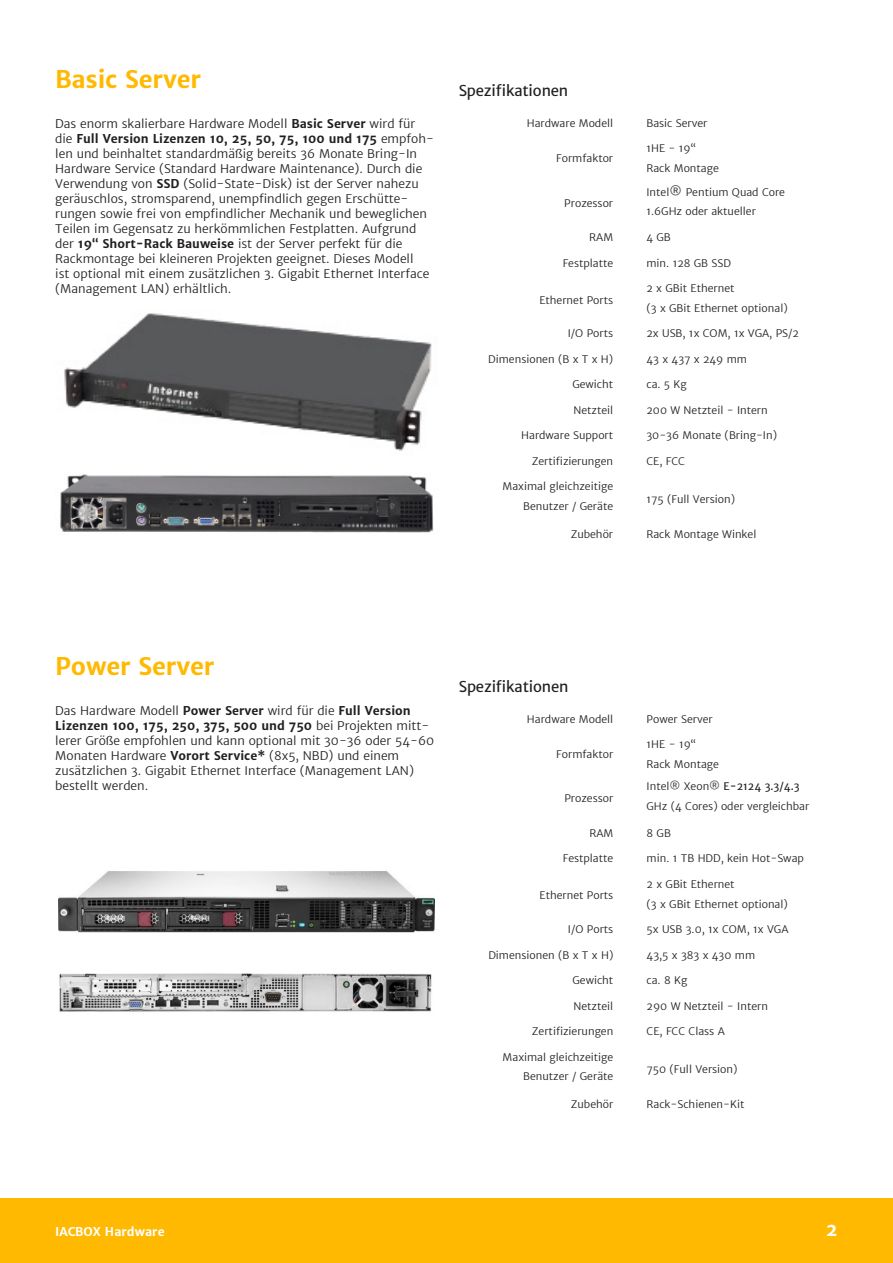
<style>
.page{position:relative;width:893px;height:1263px;background:#fff}
.page>*{position:absolute;margin:0;border:0;box-sizing:border-box;transform-origin:0 0}
.Einleitung_weiss{font:700 24px "Merriweather Sans";letter-spacing:-.01em;color:#ffb900}
.Text{font:700 18px "Merriweather Sans";color:#fff}
.Einleitung_weiss-2{font:15px "Merriweather Sans";letter-spacing:-.01em;color:#231f20}
.Bildbeschreibung{font:300 12px/15px "Merriweather Sans";color:#231f20}
.Text-2{font:700 12px "Merriweather Sans";color:#fff}
.Bildbeschreibung-2{font:300 10.5px "Merriweather Sans";color:#231f20}
.Bildbeschreibung-3{font:10.5px "Merriweather Sans";color:#231f20}
.s1{font-weight:700}
.s2{font-weight:400;font-size:12px;color:#4a4e4d}
.s3{font-weight:300}
.s4{color:#4a4e4d}
</style>
<div class="page">
<div style="left:0;top:1198px;width:893px;height:65px;background:#ffb900"></div>
<img style="left:60px;top:474px;width:374px;height:59px">
<img style="left:64px;top:313px;width:368px;height:138px">
<img style="left:59px;top:973px;width:373px;height:39px">
<img style="left:58px;top:871px;width:376px;height:62px">
<p class="Einleitung_weiss" style="left:55px;top:65px;width:148px">Basic Server</p>
<p class="Bildbeschreibung" style="left:55px;top:116px;width:380px">Das enorm skalierbare Hardware Modell <span class="s1">Basic Server</span> wird für die <span class="s1">Full Version Lizenzen 10, 25, 50, 75, 100 und 175</span> empfoh&shy;len und beinhaltet standardmäßig bereits 36 Monate Bring-In Hardware Service (Standard Hardware Maintenance). Durch die Verwendung von <span class="s1">SSD</span> (Solid-State-Disk) ist der Server nahezu geräuschlos, stromsparend, unempfindlich gegen Erschütte&shy;rungen sowie frei von empfindlicher Mechanik und beweglichen Teilen im Gegensatz zu herkömmlichen Festplatten. Aufgrund der <span class="s1">19“ Short-Rack Bauweise</span> ist der Server perfekt für die Rackmontage bei kleineren Projekten geeignet. Dieses Modell<br>ist optional mit einem zusätzlichen 3. Gigabit Ethernet Interface (Management LAN) erhältlich.</p>
<p class="Einleitung_weiss-2" style="left:459px;top:82px;width:111px">Spezifikationen</p>
<p class="Bildbeschreibung-2" style="left:527px;top:117px;width:88px">Hardware Modell</p>
<p class="Bildbeschreibung-2" style="left:646px;top:117px;width:63px">Basic Server</p>
<p class="Bildbeschreibung-2" style="left:556px;top:152px;width:59px">Formfaktor</p>
<p class="Bildbeschreibung-2" style="left:646px;top:142px;width:51px">1HE - 19“</p>
<p class="Bildbeschreibung-2" style="left:646px;top:162px;width:74px">Rack Montage</p>
<p class="Bildbeschreibung-2" style="left:564px;top:196px;width:50px">Prozessor</p>
<p class="Bildbeschreibung-2" style="left:646px;top:186px;width:140px">Intel<span class="s2">®</span> Pentium Quad Core</p>
<p class="Bildbeschreibung-2" style="left:646px;top:205px;width:111px">1.6GHz oder aktueller</p>
<p class="Bildbeschreibung-2" style="left:589px;top:231px;width:25px">RAM</p>
<p class="Bildbeschreibung-2" style="left:646px;top:231px;width:26px">4 GB</p>
<p class="Bildbeschreibung-2" style="left:563px;top:257px;width:52px">Festplatte</p>
<p class="Bildbeschreibung-2" style="left:646px;top:257px;width:86px">min. 128 GB SSD</p>
<p class="Bildbeschreibung-2" style="left:539px;top:293px;width:75px">Ethernet Ports</p>
<p class="Bildbeschreibung-2" style="left:646px;top:282px;width:90px">2 x GBit Ethernet</p>
<p class="Bildbeschreibung-2" style="left:646px;top:302px;width:143px">(3 x GBit Ethernet optional)</p>
<p class="Bildbeschreibung-2" style="left:568px;top:327px;width:47px">I/O Ports</p>
<p class="Bildbeschreibung-2" style="left:646px;top:327px;width:154px">2x USB, 1x COM, 1x VGA, PS/2</p>
<p class="Bildbeschreibung-2" style="left:488px;top:353px;width:126px">Dimensionen (B x T x H)</p>
<p class="Bildbeschreibung-2" style="left:646px;top:353px;width:102px">43 x 437 x 249 mm</p>
<p class="Bildbeschreibung-2" style="left:572px;top:378px;width:42px">Gewicht</p>
<p class="Bildbeschreibung-2" style="left:646px;top:378px;width:42px">ca. 5 Kg</p>
<p class="Bildbeschreibung-2" style="left:573px;top:404px;width:41px">Netzteil</p>
<p class="Bildbeschreibung-2" style="left:646px;top:404px;width:123px">200 W Netzteil - Intern</p>
<p class="Bildbeschreibung-2" style="left:521px;top:429px;width:93px">Hardware Support</p>
<p class="Bildbeschreibung-2" style="left:646px;top:429px;width:132px">30-36 Monate (Bring-In)</p>
<p class="Bildbeschreibung-2" style="left:532px;top:455px;width:83px">Zertifizierungen</p>
<p class="Bildbeschreibung-2" style="left:646px;top:455px;width:40px">CE, FCC</p>
<p class="Bildbeschreibung-2" style="left:502px;top:480px;width:112px">Maximal gleichzeitige</p>
<p class="Bildbeschreibung-2" style="left:523px;top:500px;width:92px">Benutzer / Geräte</p>
<p class="Bildbeschreibung-2" style="left:646px;top:493px;width:90px">175 (Full Version)</p>
<p class="Bildbeschreibung-2" style="left:571px;top:527px;width:44px">Zubehör</p>
<p class="Bildbeschreibung-2" style="left:646px;top:527px;width:111px">Rack Montage Winkel</p>
<p class="Einleitung_weiss" style="left:55px;top:652px;width:161px">Power Server</p>
<p class="Bildbeschreibung" style="left:55px;top:703px;width:380px">Das Hardware Modell <span class="s1">Power Server</span> wird für die <span class="s1">Full Version Lizenzen 100, 175, 250, 375, 500 und 750</span> bei Projekten mitt&shy;lerer Größe empfohlen und kann optional mit 30-36 oder 54-60<br>Monaten Hardware <span class="s1">Vorort Service*</span> (8x5, NBD) und einem zusätzlichen 3. Gigabit Ethernet Interface (Management LAN) bestellt werden.</p>
<p class="Einleitung_weiss-2" style="left:459px;top:677px;width:111px">Spezifikationen</p>
<p class="Bildbeschreibung-2" style="left:527px;top:712px;width:88px">Hardware Modell</p>
<p class="Bildbeschreibung-2" style="left:647px;top:712px;width:68px">Power Server</p>
<p class="Bildbeschreibung-2" style="left:556px;top:748px;width:59px">Formfaktor</p>
<p class="Bildbeschreibung-2" style="left:647px;top:738px;width:51px">1HE - 19“</p>
<p class="Bildbeschreibung-2" style="left:647px;top:757px;width:74px">Rack Montage</p>
<p class="Bildbeschreibung-2" style="left:564px;top:792px;width:50px">Prozessor</p>
<p class="Bildbeschreibung-3" style="left:647px;top:780px;width:155px"><span class="s3">Intel</span><span class="s4">®</span> <span class="s3">Xeon</span><span class="s4">®</span> E-2124 3.3/4.3</p>
<p class="Bildbeschreibung-2" style="left:647px;top:799px;width:164px">GHz (4 Cores) oder vergleichbar</p>
<p class="Bildbeschreibung-2" style="left:589px;top:827px;width:25px">RAM</p>
<p class="Bildbeschreibung-2" style="left:647px;top:827px;width:26px">8 GB</p>
<p class="Bildbeschreibung-2" style="left:563px;top:852px;width:52px">Festplatte</p>
<p class="Bildbeschreibung-2" style="left:647px;top:852px;width:159px">min. 1 TB HDD, kein Hot-Swap</p>
<p class="Bildbeschreibung-2" style="left:539px;top:889px;width:75px">Ethernet Ports</p>
<p class="Bildbeschreibung-2" style="left:647px;top:878px;width:90px">2 x GBit Ethernet</p>
<p class="Bildbeschreibung-2" style="left:647px;top:897px;width:143px">(3 x GBit Ethernet optional)</p>
<p class="Bildbeschreibung-2" style="left:568px;top:923px;width:47px">I/O Ports</p>
<p class="Bildbeschreibung-2" style="left:647px;top:923px;width:143px">5x USB 3.0, 1x COM, 1x VGA</p>
<p class="Bildbeschreibung-2" style="left:488px;top:948px;width:126px">Dimensionen (B x T x H)</p>
<p class="Bildbeschreibung-2" style="left:647px;top:948px;width:110px">43,5 x 383 x 430 mm</p>
<p class="Bildbeschreibung-2" style="left:572px;top:974px;width:42px">Gewicht</p>
<p class="Bildbeschreibung-2" style="left:647px;top:974px;width:42px">ca. 8 Kg</p>
<p class="Bildbeschreibung-2" style="left:573px;top:999px;width:41px">Netzteil</p>
<p class="Bildbeschreibung-2" style="left:647px;top:999px;width:123px">290 W Netzteil - Intern</p>
<p class="Bildbeschreibung-2" style="left:532px;top:1025px;width:83px">Zertifizierungen</p>
<p class="Bildbeschreibung-2" style="left:647px;top:1025px;width:80px">CE, FCC Class A</p>
<p class="Bildbeschreibung-2" style="left:503px;top:1050px;width:112px">Maximal gleichzeitige</p>
<p class="Bildbeschreibung-2" style="left:523px;top:1070px;width:92px">Benutzer / Geräte</p>
<p class="Bildbeschreibung-2" style="left:647px;top:1063px;width:92px">750 (Full Version)</p>
<p class="Bildbeschreibung-2" style="left:571px;top:1098px;width:44px">Zubehör</p>
<p class="Bildbeschreibung-2" style="left:647px;top:1098px;width:99px">Rack-Schienen-Kit</p>
<p class="Text-2" style="left:55px;top:1224px;width:111px">IACBOX Hardware</p>
<p class="Text" style="left:826px;top:1218px;width:13px">2</p>
</div>
